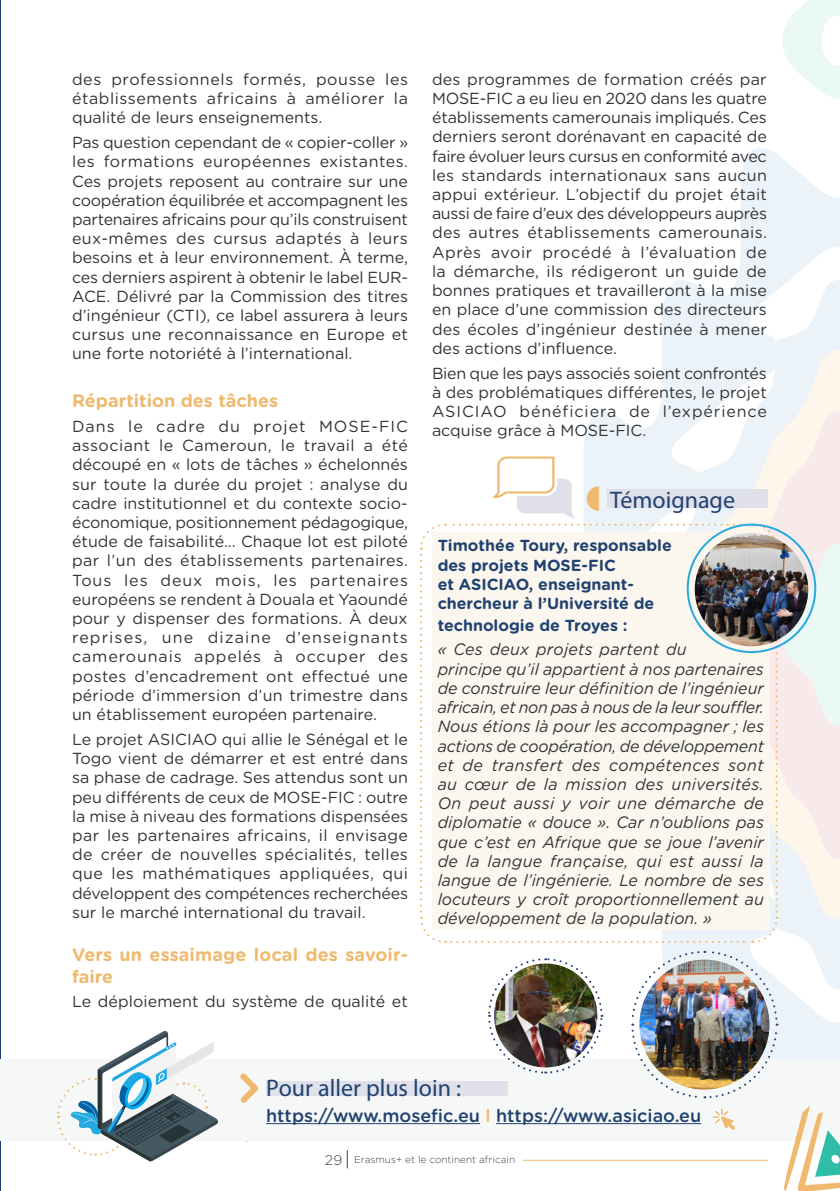
<style>
.page{position:relative;width:840px;height:1191px;background:#fff}
.page>*{position:absolute;margin:0;border:0;box-sizing:border-box;transform-origin:0 0}
.t1{font:24px "Myriad Pro";color:#204270}
.t2{font:700 18px/21.6px "Gotham Rounded";color:#efba70}
.t3{font:500 18px "Gotham Rounded";color:#204270}
.t4{font:italic 16.4px/19.2px "Gotham Rounded";color:#303338}
.t5{font:16px/19.2px "Gotham Rounded";color:#303338;text-align:justify}
.t6{font:700 16px/19.2px "Gotham Rounded";color:#204270}
.t7{font:300 10px "Gotham Rounded";color:#444141}
.s1{color:#efba70}
.s2{font-size:14px}
</style>
<div class="page">
<hr style="left:523px;top:1159px;width:244px;height:1px;background:#efba70">
<svg style="left:347px;top:1150px;width:1px;height:18px"></svg>
<hr style="left:0;top:0;width:1px;height:1191px;background:#204270">
<svg style="left:584px;top:148px;width:255px;height:869px"></svg>
<svg style="left:665px;top:350px;width:174px;height:106px;fill:#ebf3f8"></svg>
<svg style="left:701px;top:411px;width:138px;height:45px"></svg>
<svg style="left:782px;top:0;width:57px;height:98px"></svg>
<div style="left:0;top:1059px;width:839px;height:81px;background:#f6f7f7"></div>
<div style="left:266px;top:1081px;width:241px;height:14px;background:#dfe0e9"></div>
<hr style="left:266px;top:1123px;width:214px;height:1px;background:#204270">
<hr style="left:495px;top:1123px;width:205px;height:1px;background:#204270">
<svg style="left:57px;top:1031px;width:236px;height:130px"></svg>
<img style="left:488px;top:957px;width:115px;height:117px">
<img style="left:630px;top:950px;width:209px;height:241px">
<svg style="left:420px;top:456px;width:419px;height:488px;background:#f1eee8"></svg>
<p class="t5" style="left:72px;top:69px;width:337px">des professionnels formés, pousse les établissements africains à améliorer la qualité de leurs enseignements.</p>
<p class="t5" style="left:72px;top:132px;width:337px">Pas question cependant de « copier-coller » les formations européennes existantes.<br>Ces projets reposent au contraire sur une coopération équilibrée et accompagnent les partenaires africains pour qu’ils construisent eux-mêmes des cursus adaptés à leurs besoins et à leur environnement. À terme, ces derniers aspirent à obtenir le label EUR-ACE. Délivré par la Commission des titres d’ingénieur (CTI), ce label assurera à leurs cursus une reconnaissance en Europe et une forte notoriété à l’international.</p>
<p class="t2" style="left:72px;top:389px;width:207px">Répartition des tâches</p>
<p class="t5" style="left:72px;top:416px;width:337px">Dans le cadre du projet MOSE-FIC associant le Cameroun, le travail a été découpé en « lots de tâches » échelonnés sur toute la durée du projet : analyse du cadre institutionnel et du contexte socio&shy;économique, positionnement pédagogique, étude de faisabilité... Chaque lot est piloté par l’un des établissements partenaires.<br>Tous les deux mois, les partenaires européens se rendent à Douala et Yaoundé pour y dispenser des formations. À deux reprises, une dizaine d’enseignants camerounais appelés à occuper des postes d’encadrement ont effectué une période d’immersion d’un trimestre dans un établissement européen partenaire.</p>
<p class="t5" style="left:72px;top:729px;width:337px">Le projet ASICIAO qui allie le Sénégal et le Togo vient de démarrer et est entré dans sa phase de cadrage. Ses attendus sont un peu différents de ceux de MOSE-FIC : outre la mise à niveau des formations dispensées par les partenaires africains, il envisage de créer de nouvelles spécialités, telles que les mathématiques appliquées, qui développent des compétences recherchées sur le marché international du travail.</p>
<p class="t2" style="left:72px;top:943px;width:337px">Vers un essaimage local des savoir&shy;faire</p>
<p class="t5" style="left:72px;top:991px;width:337px">Le déploiement du système de qualité et</p>
<p class="t5" style="left:432px;top:69px;width:336px">des programmes de formation créés par MOSE-FIC a eu lieu en 2020 dans les quatre établissements camerounais impliqués. Ces derniers seront dorénavant en capacité de faire évoluer leurs cursus en conformité avec les standards internationaux sans aucun appui extérieur. L’objectif du projet était aussi de faire d’eux des développeurs auprès des autres établissements camerounais.<br>Après avoir procédé à l’évaluation de la démarche, ils rédigeront un guide de bonnes pratiques et travailleront à la mise en place d’une commission des directeurs des écoles d’ingénieur destinée à mener des actions d’influence.</p>
<p class="t5" style="left:432px;top:362px;width:336px">Bien que les pays associés soient confrontés à des problématiques différentes, le projet ASICIAO bénéficiera de l’expérience acquise grâce à MOSE-FIC.</p>
<p class="t1" style="left:610px;top:485px;width:126px">Témoignage</p>
<p class="t6" style="left:437px;top:535px;width:235px">Timothée Toury, responsable des projets MOSE-FIC<br>et ASICIAO, enseignant&shy;chercheur à l’Université de</p>
<p class="t6" style="left:437px;top:614px;width:191px">technologie de Troyes :</p>
<p class="t4" style="left:437px;top:639px;width:328px">« Ces deux projets partent du<br>principe qu’il appartient à nos partenaires de construire leur définition de l’ingénieur africain, et non pas à nous de la leur souffler.<br>Nous étions là pour les accompagner ; les actions de coopération, de développement et de transfert des compétences sont au cœur de la mission des universités.<br>On peut aussi y voir une démarche de diplomatie « douce ». Car n’oublions pas que c’est en Afrique que se joue l’avenir de la langue française, qui est aussi la langue de l’ingénierie. Le nombre de ses locuteurs y croît proportionnellement au développement de la population. »</p>
<p class="t1" style="left:266px;top:1073px;width:196px">Pour aller plus loin :</p>
<p class="t3" style="left:266px;top:1102px;width:436px">https://www.mosefic.eu <span class="s1">l</span> https://www.asiciao.eu</p>
<p class="t7" style="left:324px;top:1152px;width:192px"><span class="s2">29</span> Erasmus+ et le continent africain</p>
</div>
